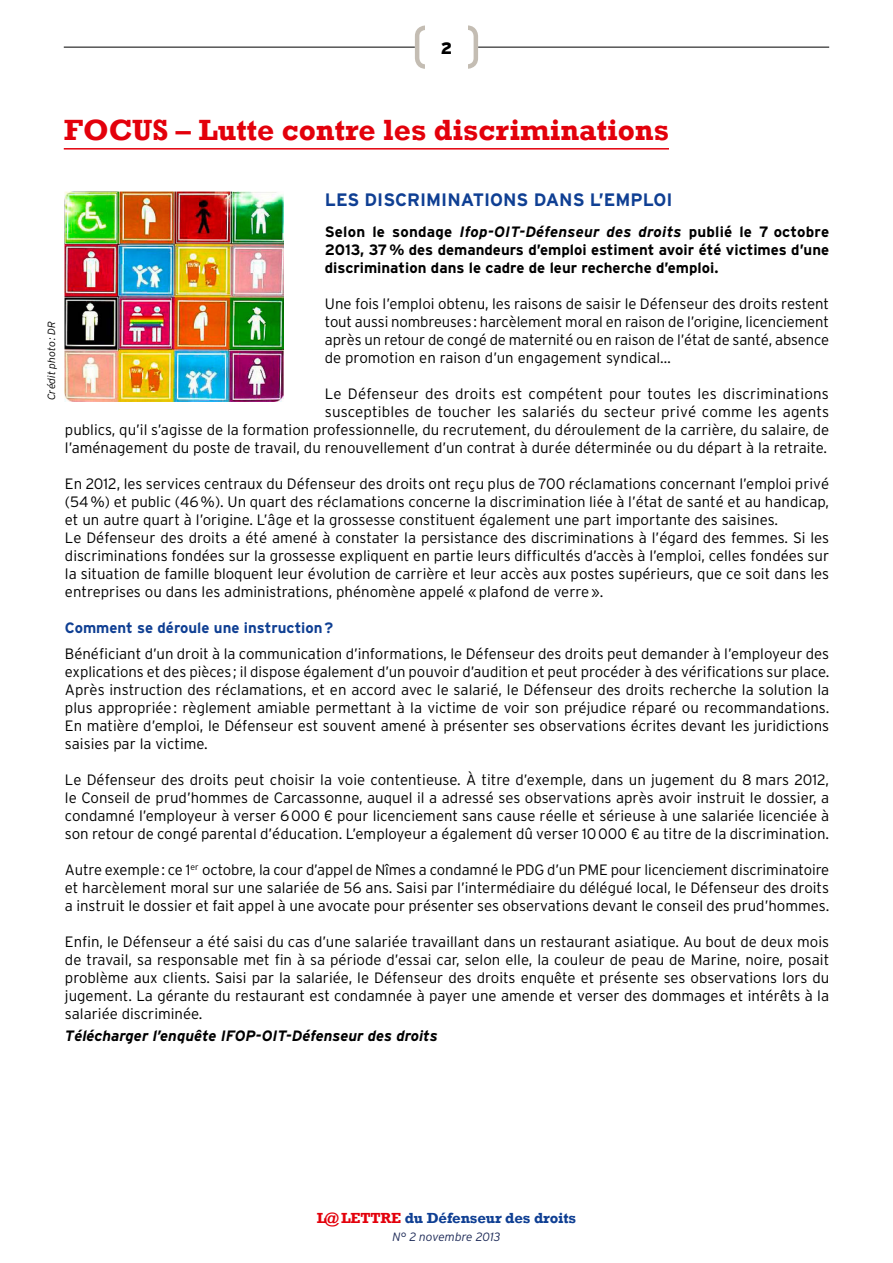
<style>
.page{position:relative;width:893px;height:1263px;background:#fff}
.page>*{position:absolute;margin:0;border:0;box-sizing:border-box;transform-origin:0 0}
.t1{font:700 30px "Rockwell";color:#e3000b}
.t2{font:700 18px "Interstate";color:#0f3f93}
.t3{font:900 16.5px "Interstate";color:#000}
.t4{font:300 15px/18px "Interstate";color:#000;text-align:justify}
.t5{font:700 15px/18px "Interstate";color:#000;text-align:justify}
.t6{font:italic 700 15px "Interstate";color:#000}
.t7{font:700 15px "Interstate";color:#0f3f93}
.t8{font:700 15px "Rockwell";letter-spacing:-.01em;color:#0f3f93}
.t9{font:italic 300 12px "Interstate";color:#1e2b58}
.t10{font:italic 300 10.5px "Interstate";color:#000}
.s1{font-style:italic}
.s2{color:#e3000b}
</style>
<div class="page">
<hr style="left:64px;top:47px;width:351px;height:1px;background:#000">
<hr style="left:478px;top:47px;width:351px;height:1px;background:#000">
<div style="left:415px;top:25px;width:63px;height:44px;border:4px solid #c4bdb3;border-radius:9px"></div>
<div style="left:425px;top:21px;width:43px;height:52px;background:#fff"></div>
<hr style="left:64px;top:148px;width:605px;height:2px;background:#e3000b">
<img style="left:65px;top:192px;width:219px;height:210px">
<p class="t3" style="left:441px;top:38px;width:13px">2</p>
<h1 class="t1" style="left:64px;top:112px;width:607px">focus – Lutte contre les discriminations</h1>
<p class="t2" style="left:325px;top:188px;width:349px">Les discriminations dans l’emploi</p>
<p class="t5" style="left:325px;top:222px;width:506px">Selon le sondage <span class="s1">Ifop-OIT-Défenseur des droits</span> publié le 7 octobre 2013, 37% des demandeurs d’emploi estiment avoir été victimes d’une discrimination dans le cadre de leur recherche d’emploi.</p>
<p class="t4" style="left:325px;top:294px;width:506px">Une fois l’emploi obtenu, les raisons de saisir le Défenseur des droits restent tout aussi nombreuses: harcèlement moral en raison de l’origine, licenciement après un retour de congé de maternité ou en raison de l’état de santé, absence de promotion en raison d’un engagement syndical…</p>
<p class="t4" style="left:65px;top:384px;width:766px;text-align:right">Le Défenseur des droits est compétent pour toutes les discriminations<br>susceptibles de toucher les salariés du secteur privé comme les agents<br>publics, qu’il s’agisse de la formation professionnelle, du recrutement, du déroulement de la carrière, du salaire, de l’aménagement du poste de travail, du renouvellement d’un contrat à durée déterminée ou du départ à la retraite.</p>
<p class="t4" style="left:65px;top:474px;width:766px;text-align:left">En 2012, les services centraux du Défenseur des droits ont reçu plus de 700 réclamations concernant l’emploi privé (54%) et public (46%). Un quart des réclamations concerne la discrimination liée à l’état de santé et au handicap, et un autre quart à l’origine. L’âge et la grossesse constituent également une part importante des saisines.<br>Le Défenseur des droits a été amené à constater la persistance des discriminations à l’égard des femmes. Si les discriminations fondées sur la grossesse expliquent en partie leurs difficultés d’accès à l’emploi, celles fondées sur la situation de famille bloquent leur évolution de carrière et leur accès aux postes supérieurs, que ce soit dans les entreprises ou dans les administrations, phénomène appelé «plafond de verre».</p>
<p class="t7" style="left:65px;top:618px;width:270px">Comment se déroule une instruction?</p>
<p class="t4" style="left:65px;top:645px;width:766px">Bénéficiant d’un droit à la communication d’informations, le Défenseur des droits peut demander à l’employeur des explications et des pièces; il dispose également d’un pouvoir d’audition et peut procéder à des vérifications sur place.<br>Après instruction des réclamations, et en accord avec le salarié, le Défenseur des droits recherche la solution la plus appropriée: règlement amiable permettant à la victime de voir son préjudice réparé ou recommandations.<br>En matière d’emploi, le Défenseur est souvent amené à présenter ses observations écrites devant les juridictions saisies par la victime.</p>
<p class="t4" style="left:65px;top:771px;width:766px">Le Défenseur des droits peut choisir la voie contentieuse. À titre d’exemple, dans un jugement du 8 mars 2012, le Conseil de prud’hommes de Carcassonne, auquel il a adressé ses observations après avoir instruit le dossier, a condamné l’employeur à verser 6000 € pour licenciement sans cause réelle et sérieuse à une salariée licenciée à son retour de congé parental d’éducation. L’employeur a également dû verser 10000 € au titre de la discrimination.</p>
<p class="t4" style="left:65px;top:861px;width:766px">Autre exemple: ce 1<sup>er</sup> octobre, la cour d’appel de Nîmes a condamné le PDG d’un PME pour licenciement discriminatoire et harcèlement moral sur une salariée de 56 ans. Saisi par l’intermédiaire du délégué local, le Défenseur des droits a instruit le dossier et fait appel à une avocate pour présenter ses observations devant le conseil des prud’hommes.</p>
<p class="t4" style="left:65px;top:933px;width:766px">Enfin, le Défenseur a été saisi du cas d’une salariée travaillant dans un restaurant asiatique. Au bout de deux mois de travail, sa responsable met fin à sa période d’essai car, selon elle, la couleur de peau de Marine, noire, posait problème aux clients. Saisi par la salariée, le Défenseur des droits enquête et présente ses observations lors du jugement. La gérante du restaurant est condamnée à payer une amende et verser des dommages et intérêts à la salariée discriminée.</p>
<p class="t6" style="left:65px;top:1027px;width:374px">Télécharger l’enquête IFOP-OIT-Défenseur des droits</p>
<p class="t10" style="left:45px;top:400px;width:80px;rotate:-90deg">Crédit photo: DR</p>
<p class="t8" style="left:317px;top:1208px;width:261px"><span class="s2">L@ lettre</span> du Défenseur des droits</p>
<p class="t9" style="left:392px;top:1229px;width:110px">N° 2 novembre 2013</p>
</div>
